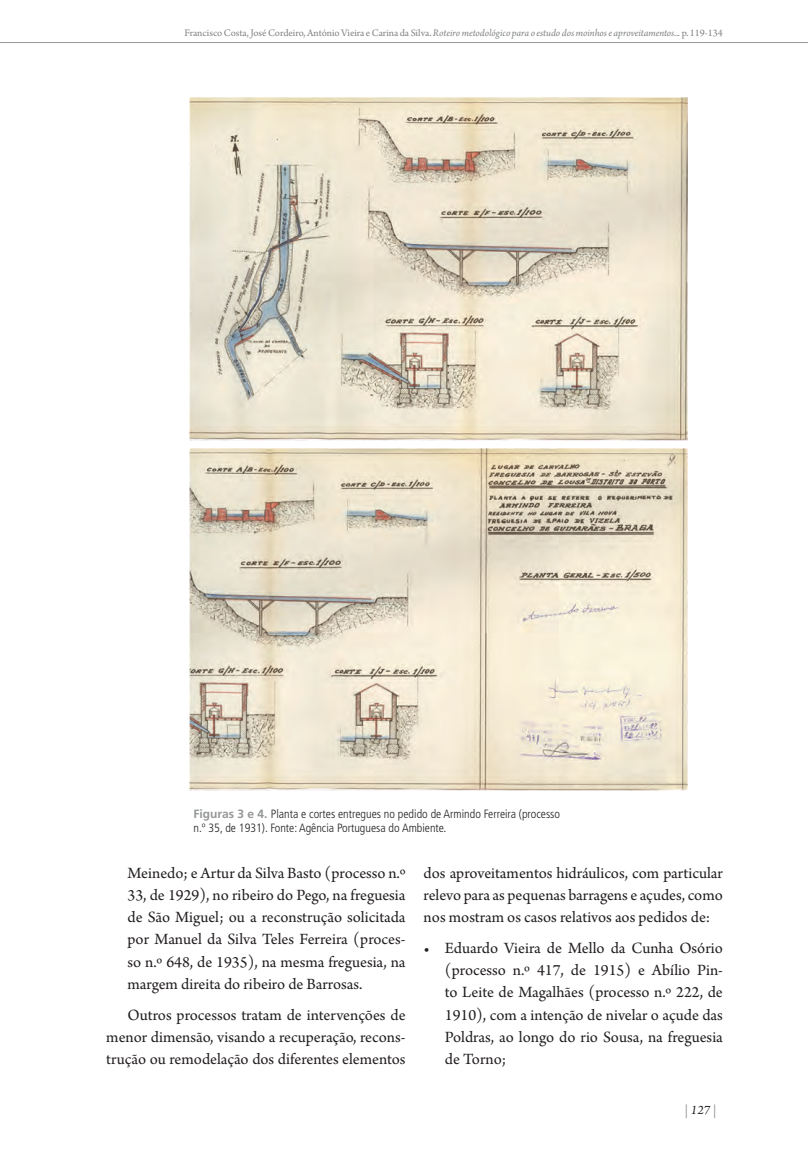
<style>
.page{position:relative;width:808px;height:1149px;background:#fff}
.page>*{position:absolute;margin:0;border:0;box-sizing:border-box;transform-origin:0 0}
.t1{font:16.5px/22.2px "Arno Pro";color:#231f20;text-align:justify}
.t2{font:italic 13.5px "Arno Pro";color:#231f20}
.t3{font:300 condensed 12px/14.4px "Frutiger LT Std";color:#231f20}
.t4{font:10.5px "Arno Pro";color:#808285}
.s1{font-style:italic}
.s2{font-weight:700;font-stretch:normal;color:#949698}
.s3{font-style:normal;color:#949698}
</style>
<div class="page">
<hr style="left:0;top:42px;width:808px;height:1px;background:#949698">
<img style="left:190px;top:98px;width:497px;height:342px">
<img style="left:190px;top:448px;width:497px;height:342px">
<p class="t4" style="left:184px;top:27px;width:540px">Francisco Costa, José Cordeiro, António Vieira e Carina da Silva. <span class="s1">Roteiro metodológico para o estudo dos moinhos e aproveitamentos...</span> p. 119-134</p>
<p class="t3" style="left:193px;top:806px;width:368px"><span class="s2">Figuras 3 e 4.</span> Planta e cortes entregues no pedido de Armindo Ferreira (processo n.º 35, de 1931). Fonte: Agência Portuguesa do Ambiente.</p>
<p class="t1" style="left:128px;top:862px;width:280px">Meinedo; e Artur da Silva Basto (processo n.º 33, de 1929), no ribeiro do Pego, na freguesia de São Miguel; ou a reconstrução solicitada por Manuel da Silva Teles Ferreira (proces&shy;so n.º 648, de 1935), na mesma freguesia, na margem direita do ribeiro de Barrosas.</p>
<p class="t1" style="left:106px;top:1003px;width:301px;text-indent:21px">Outros processos tratam de intervenções de menor dimensão, visando a recuperação, recons&shy;trução ou remodelação dos diferentes elementos</p>
<p class="t1" style="left:424px;top:862px;width:301px">dos aproveitamentos hidráulicos, com particular relevo para as pequenas barragens e açudes, como nos mostram os casos relativos aos pedidos de:</p>
<p class="t1" style="left:445px;top:937px;width:280px;text-indent:-21px">• Eduardo Vieira de Mello da Cunha Osório (processo n.º 417, de 1915) e Abílio Pin&shy;to Leite de Magalhães (processo n.º 222, de 1910), com a intenção de nivelar o açude das Poldras, ao longo do rio Sousa, na freguesia de Torno;</p>
<p class="t2" style="left:684px;top:1101px;width:34px"><span class="s3">|</span> 127 <span class="s3">|</span></p>
</div>
